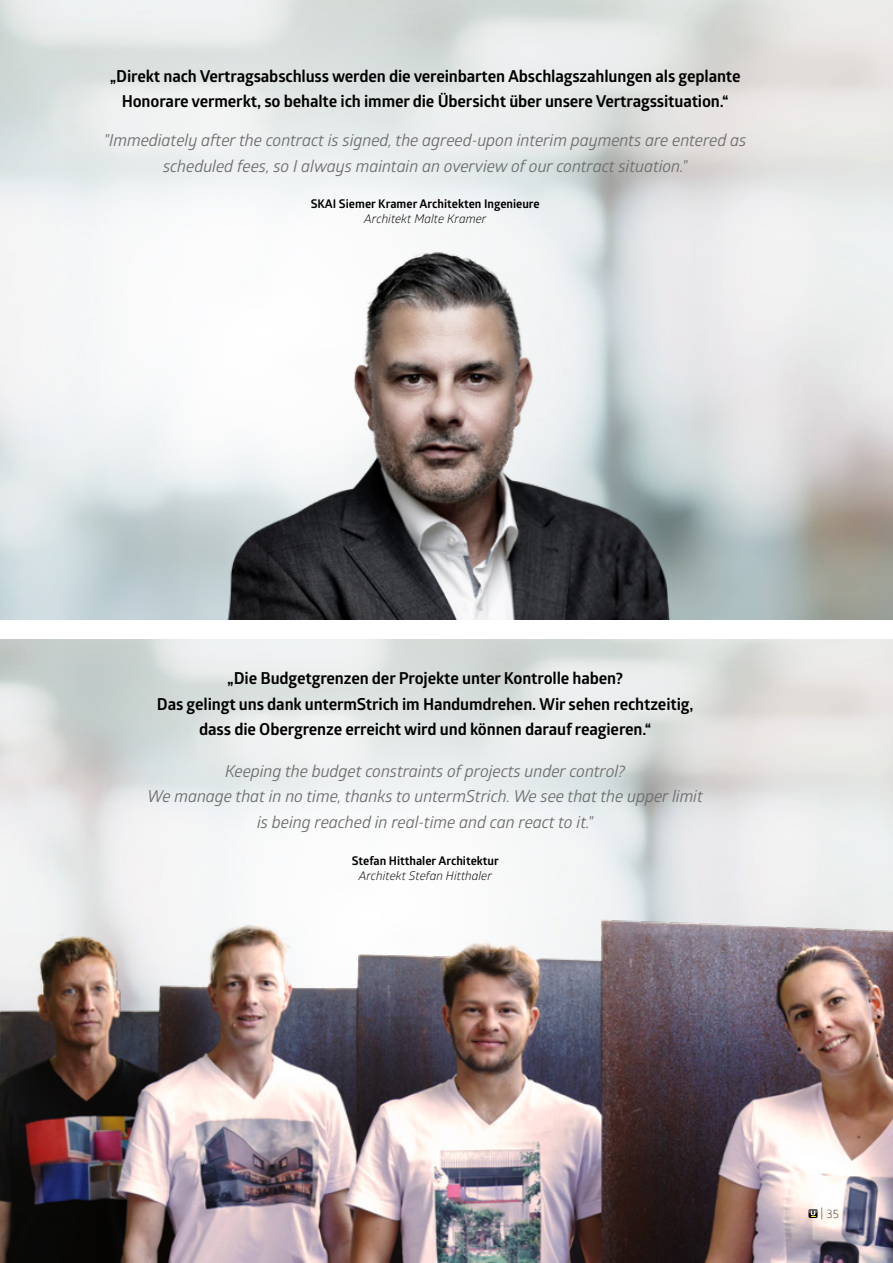
<style>
.page{position:relative;width:893px;height:1263px;background:#fff}
.page>*{position:absolute;margin:0;border:0;box-sizing:border-box;transform-origin:0 0}
.t1{font:700 16.5px/25.5px "Glober";letter-spacing:-.01em;color:#000;text-align:center}
.t2{font:italic 16.5px/25.5px "Glober";letter-spacing:-.01em;color:#706f6f;text-align:center}
.t3{font:700 12px "Glober";color:#000}
.t4{font:italic 12px "Glober";color:#000}
.t5{font:300 12px "Glober";color:#000}
</style>
<div class="page">
<img style="left:0;top:757px;width:893px;height:506px">
<img style="left:155px;top:240px;width:583px;height:380px">
<svg style="left:808px;top:1209px;width:9px;height:8px"></svg>
<p class="t1" style="left:110px;top:63px;width:632px">„Direkt nach Vertragsabschluss werden die vereinbarten Abschlagszahlungen als geplante<br>Honorare vermerkt, so behalte ich immer die Übersicht über unsere Vertragssituation.“</p>
<p class="t2" style="left:104px;top:127px;width:644px">"Immediately after the contract is signed, the agreed-upon interim payments are entered as scheduled fees, so I always maintain an overview of our contract situation."</p>
<p class="t3" style="left:311px;top:195px;width:231px">SKAI Siemer Kramer Architekten Ingenieure</p>
<p class="t4" style="left:364px;top:210px;width:124px">Architekt Malte Kramer</p>
<p class="t1" style="left:157px;top:665px;width:538px">„Die Budgetgrenzen der Projekte unter Kontrolle haben?<br>Das gelingt uns dank untermStrich im Handumdrehen. Wir sehen rechtzeitig, dass die Obergrenze erreicht wird und können darauf reagieren.“</p>
<p class="t2" style="left:147px;top:757px;width:557px">Keeping the budget constraints of projects under control?<br>We manage that in no time, thanks to untermStrich. We see that the upper limit is being reached in real-time and can react to it."</p>
<p class="t3" style="left:352px;top:853px;width:149px">Stefan Hitthaler Architektur</p>
<p class="t4" style="left:359px;top:868px;width:135px">Architekt Stefan Hitthaler</p>
<p class="t5" style="left:821px;top:1205px;width:20px">| 35</p>
</div>
